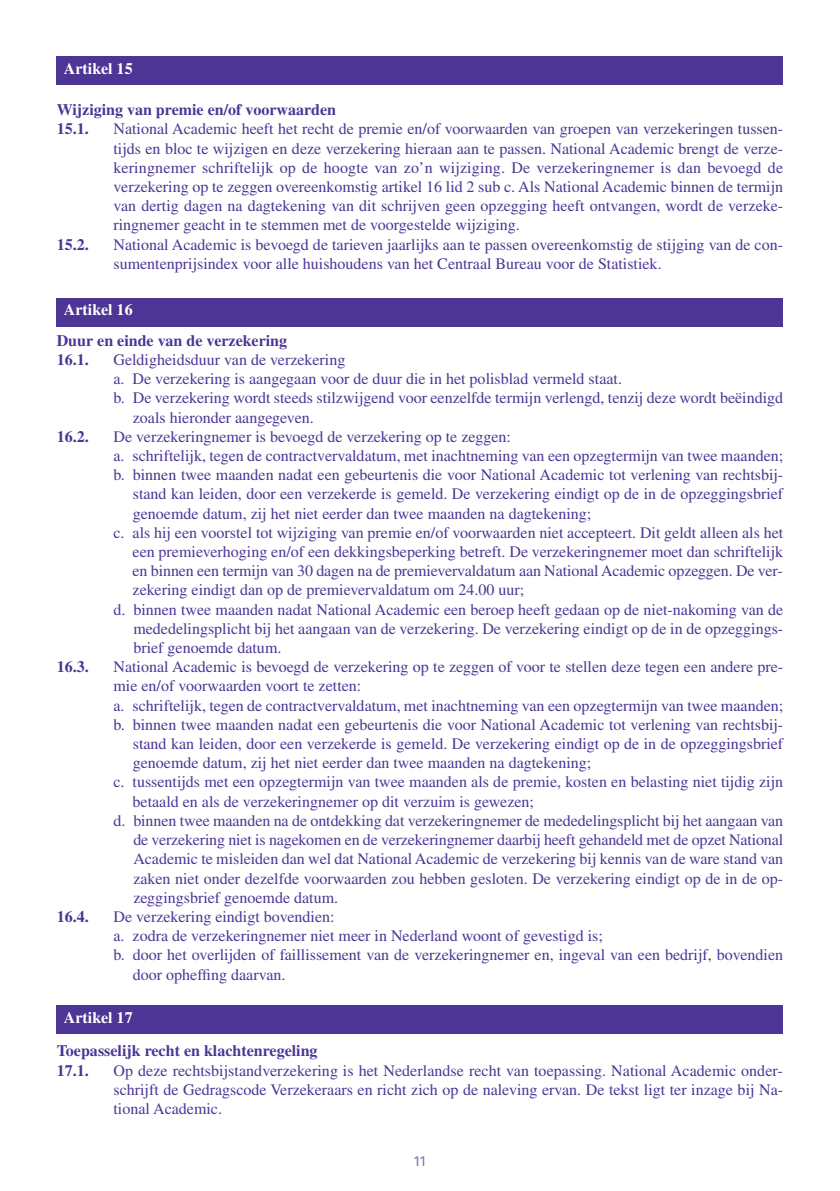
<style>
.page{position:relative;width:840px;height:1191px;background:#fff}
.page>*{position:absolute;margin:0;border:0;box-sizing:border-box;transform-origin:0 0}
.t1{font:16px/19.2px "Times LT Std";color:#4d3595;text-align:justify}
.t2{font:700 16px/19.2px "Times LT Std";color:#4d3595}
.t3{font:700 16px "Times LT Std";color:#fff}
.t4{font:14px "Univers LT Std";color:#8575b5}
</style>
<div class="page">
<div style="left:57px;top:57px;width:725px;height:28px;background:#4d3595"></div>
<div style="left:57px;top:298px;width:725px;height:28px;background:#4d3595"></div>
<div style="left:57px;top:1005px;width:725px;height:28px;background:#4d3595"></div>
<p class="t3" style="left:64px;top:63px;width:70px">Artikel 15</p>
<p class="t2" style="left:57px;top:102px;width:281px">Wijziging van premie en/of voorwaarden<br>15.1.</p>
<p class="t1" style="left:113px;top:121px;width:671px">National Academic heeft het recht de premie en/of voorwaarden van groepen van verzekeringen tussen&shy;tijds en bloc te wijzigen en deze verzekering hieraan aan te passen. National Academic brengt de verze&shy;keringnemer schriftelijk op de hoogte van zo’n wijziging. De verzekeringnemer is dan bevoegd de verzekering op te zeggen overeenkomstig artikel 16 lid 2 sub c. Als National Academic binnen de termijn van dertig dagen na dagtekening van dit schrijven geen opzegging heeft ontvangen, wordt de verzeke&shy;ringnemer geacht in te stemmen met de voorgestelde wijziging.</p>
<p class="t2" style="left:57px;top:236px;width:33px">15.2.</p>
<p class="t1" style="left:113px;top:236px;width:670px">National Academic is bevoegd de tarieven jaarlijks aan te passen overeenkomstig de stijging van de con&shy;sumentenprijsindex voor alle huishoudens van het Centraal Bureau voor de Statistiek.</p>
<p class="t3" style="left:64px;top:304px;width:70px">Artikel 16</p>
<p class="t2" style="left:57px;top:332px;width:232px">Duur en einde van de verzekering<br>16.1.</p>
<p class="t1" style="left:113px;top:351px;width:233px">Geldigheidsduur van de verzekering</p>
<p class="t1" style="left:113px;top:371px;width:509px">a. De verzekering is aangegaan voor de duur die in het polisblad vermeld staat.</p>
<p class="t1" style="left:113px;top:390px;width:670px">b. De verzekering wordt steeds stilzwijgend voor eenzelfde termijn verlengd, tenzij deze wordt beëindigd</p>
<p class="t1" style="left:133px;top:409px;width:182px">zoals hieronder aangegeven.</p>
<p class="t2" style="left:57px;top:428px;width:33px">16.2.</p>
<p class="t1" style="left:113px;top:428px;width:398px">De verzekeringnemer is bevoegd de verzekering op te zeggen:</p>
<p class="t1" style="left:113px;top:447px;width:671px">a. schriftelijk, tegen de contractvervaldatum, met inachtneming van een opzegtermijn van twee maanden;</p>
<p class="t1" style="left:113px;top:467px;width:671px">b. binnen twee maanden nadat een gebeurtenis die voor National Academic tot verlening van rechtsbij-</p>
<p class="t1" style="left:133px;top:486px;width:651px">stand kan leiden, door een verzekerde is gemeld. De verzekering eindigt op de in de opzeggingsbrief</p>
<p class="t1" style="left:133px;top:505px;width:459px">genoemde datum, zij het niet eerder dan twee maanden na dagtekening;</p>
<p class="t1" style="left:113px;top:524px;width:671px">c. als hij een voorstel tot wijziging van premie en/of voorwaarden niet accepteert. Dit geldt alleen als het</p>
<p class="t1" style="left:132px;top:543px;width:651px">een premieverhoging en/of een dekkingsbeperking betreft. De verzekeringnemer moet dan schriftelijk</p>
<p class="t1" style="left:132px;top:563px;width:651px">en binnen een termijn van 30 dagen na de premievervaldatum aan National Academic opzeggen. De ver-</p>
<p class="t1" style="left:132px;top:582px;width:393px">zekering eindigt dan op de premievervaldatum om 24.00 uur;</p>
<p class="t1" style="left:113px;top:601px;width:670px">d. binnen twee maanden nadat National Academic een beroep heeft gedaan op de niet-nakoming van de</p>
<p class="t1" style="left:133px;top:620px;width:651px">mededelingsplicht bij het aangaan van de verzekering. De verzekering eindigt op de in de opzeggings-</p>
<p class="t1" style="left:133px;top:639px;width:149px">brief genoemde datum.</p>
<p class="t2" style="left:57px;top:659px;width:33px">16.3.</p>
<p class="t1" style="left:113px;top:659px;width:671px">National Academic is bevoegd de verzekering op te zeggen of voor te stellen deze tegen een andere pre-</p>
<p class="t1" style="left:113px;top:678px;width:249px">mie en/of voorwaarden voort te zetten:</p>
<p class="t1" style="left:113px;top:697px;width:671px">a. schriftelijk, tegen de contractvervaldatum, met inachtneming van een opzegtermijn van twee maanden;</p>
<p class="t1" style="left:113px;top:716px;width:671px">b. binnen twee maanden nadat een gebeurtenis die voor National Academic tot verlening van rechtsbij-</p>
<p class="t1" style="left:133px;top:735px;width:651px">stand kan leiden, door een verzekerde is gemeld. De verzekering eindigt op de in de opzeggingsbrief</p>
<p class="t1" style="left:133px;top:755px;width:459px">genoemde datum, zij het niet eerder dan twee maanden na dagtekening;</p>
<p class="t1" style="left:113px;top:774px;width:670px">c. tussentijds met een opzegtermijn van twee maanden als de premie, kosten en belasting niet tijdig zijn</p>
<p class="t1" style="left:132px;top:793px;width:403px">betaald en als de verzekeringnemer op dit verzuim is gewezen;</p>
<p class="t1" style="left:113px;top:812px;width:671px">d. binnen twee maanden na de ontdekking dat verzekeringnemer de mededelingsplicht bij het aangaan van</p>
<p class="t1" style="left:133px;top:831px;width:651px">de verzekering niet is nagekomen en de verzekeringnemer daarbij heeft gehandeld met de opzet National</p>
<p class="t1" style="left:133px;top:851px;width:651px">Academic te misleiden dan wel dat National Academic de verzekering bij kennis van de ware stand van</p>
<p class="t1" style="left:133px;top:870px;width:651px">zaken niet onder dezelfde voorwaarden zou hebben gesloten. De verzekering eindigt op de in de op-</p>
<p class="t1" style="left:133px;top:889px;width:206px">zeggingsbrief genoemde datum.</p>
<p class="t2" style="left:57px;top:908px;width:33px">16.4.</p>
<p class="t1" style="left:113px;top:908px;width:222px">De verzekering eindigt bovendien:</p>
<p class="t1" style="left:113px;top:927px;width:490px">a. zodra de verzekeringnemer niet meer in Nederland woont of gevestigd is;</p>
<p class="t1" style="left:113px;top:947px;width:670px">b. door het overlijden of faillissement van de verzekeringnemer en, ingeval van een bedrijf, bovendien</p>
<p class="t1" style="left:133px;top:966px;width:154px">door opheffing daarvan.</p>
<p class="t3" style="left:64px;top:1011px;width:70px">Artikel 17</p>
<p class="t2" style="left:57px;top:1043px;width:262px">Toepasselijk recht en klachtenregeling<br>17.1.</p>
<p class="t1" style="left:113px;top:1062px;width:670px">Op deze rechtsbijstandverzekering is het Nederlandse recht van toepassing. National Academic onder&shy;schrijft de Gedragscode Verzekeraars en richt zich op de naleving ervan. De tekst ligt ter inzage bij Na&shy;tional Academic.</p>
<p class="t4" style="left:413px;top:1155px;width:15px">11</p>
</div>
